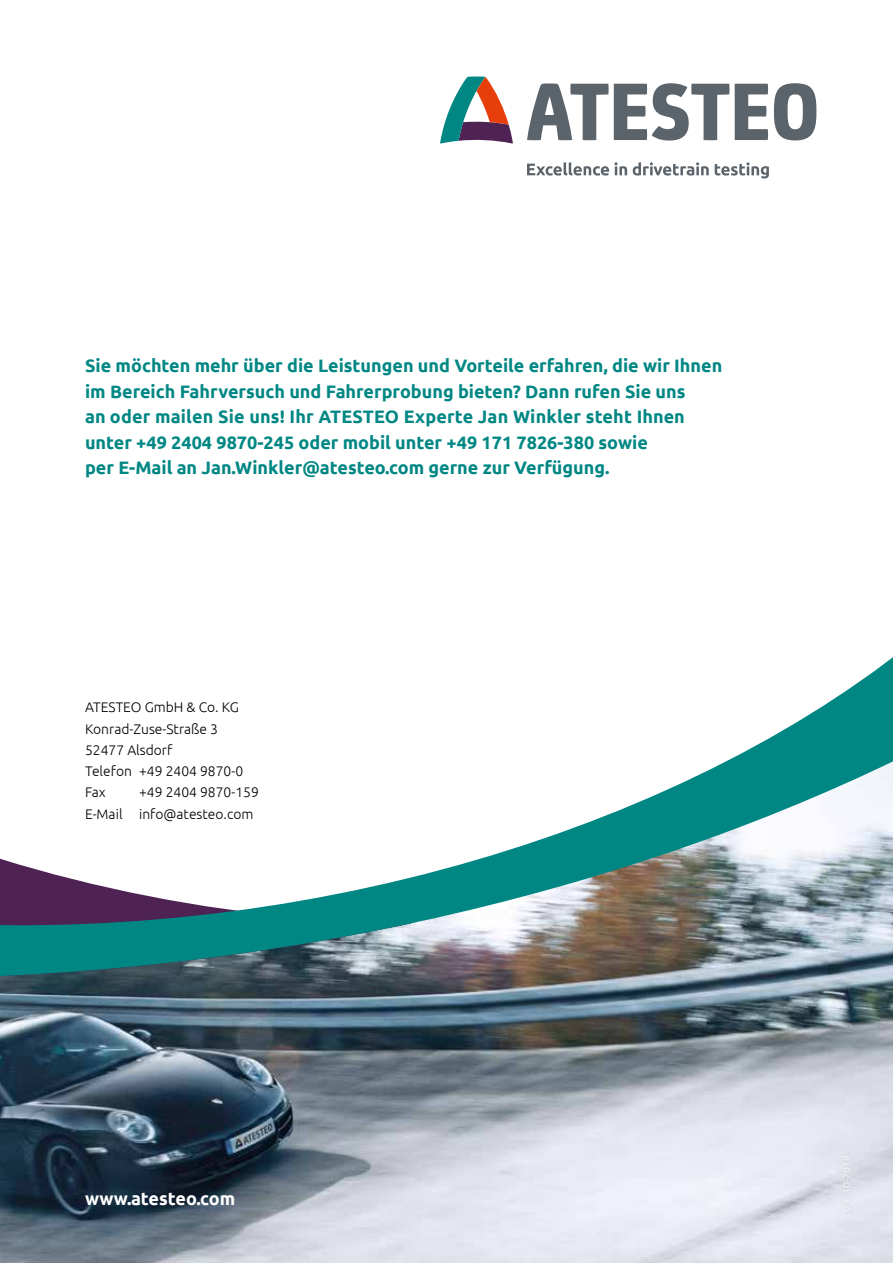
<style>
.page{position:relative;width:893px;height:1263px;background:#fff}
.page>*{position:absolute;margin:0;border:0;box-sizing:border-box;transform-origin:0 0}
.t1{font:700 18px/25.5px "Ubuntu";color:#008784}
.t2{font:700 18px "Ubuntu";color:#fff}
.t3{font:300 13.8px/21.3px "Ubuntu";color:#000}
.t4{font:10.5px "Ubuntu";color:#fff}
</style>
<div class="page">
<img style="left:0;top:981px;width:893px;height:282px">
<svg style="left:0;top:977px;width:415px;height:4px;background:#374953"></svg>
<svg style="left:0;top:657px;width:893px;height:320px"></svg>
<svg style="left:735px;top:84px;width:33px;height:56px"></svg>
<svg style="left:774px;top:83px;width:42px;height:57px"></svg>
<svg style="left:527px;top:83px;width:202px;height:58px"></svg>
<svg style="left:440px;top:77px;width:73px;height:67px"></svg>
<svg style="left:527px;top:162px;width:242px;height:16px"></svg>
<div style="left:838px;top:1151px;width:19px;height:64px;background:#dee1ea"></div>
<p class="t1" style="left:85px;top:353px;width:639px">Sie möchten mehr über die Leistungen und Vorteile erfahren, die wir Ihnen im Bereich Fahrversuch und Fahrerprobung bieten? Dann rufen Sie uns<br>an oder mailen Sie uns! Ihr ATESTEO Experte Jan Winkler steht Ihnen unter +49 2404 9870-245 oder mobil unter +49 171 7826-380 sowie<br>per E-Mail an Jan.Winkler@atesteo.com gerne zur Verfügung.</p>
<p class="t3" style="left:85px;top:696px;width:160px">ATESTEO GmbH &amp; Co. KG<br>Konrad-Zuse-Straße 3<br>52477 Alsdorf<br>Telefon +49 2404 9870-0<br>Fax</p>
<p class="t3" style="left:85px;top:781px;width:175px;text-indent:54px">+49 2404 9870-159<br>E-Mail info@atesteo.com</p>
<p class="t2" style="left:85px;top:1187px;width:152px">www.atesteo.com</p>
<p class="t4" style="left:840px;top:1212px;width:58px;rotate:-90deg">V3_10-2018</p>
</div>
